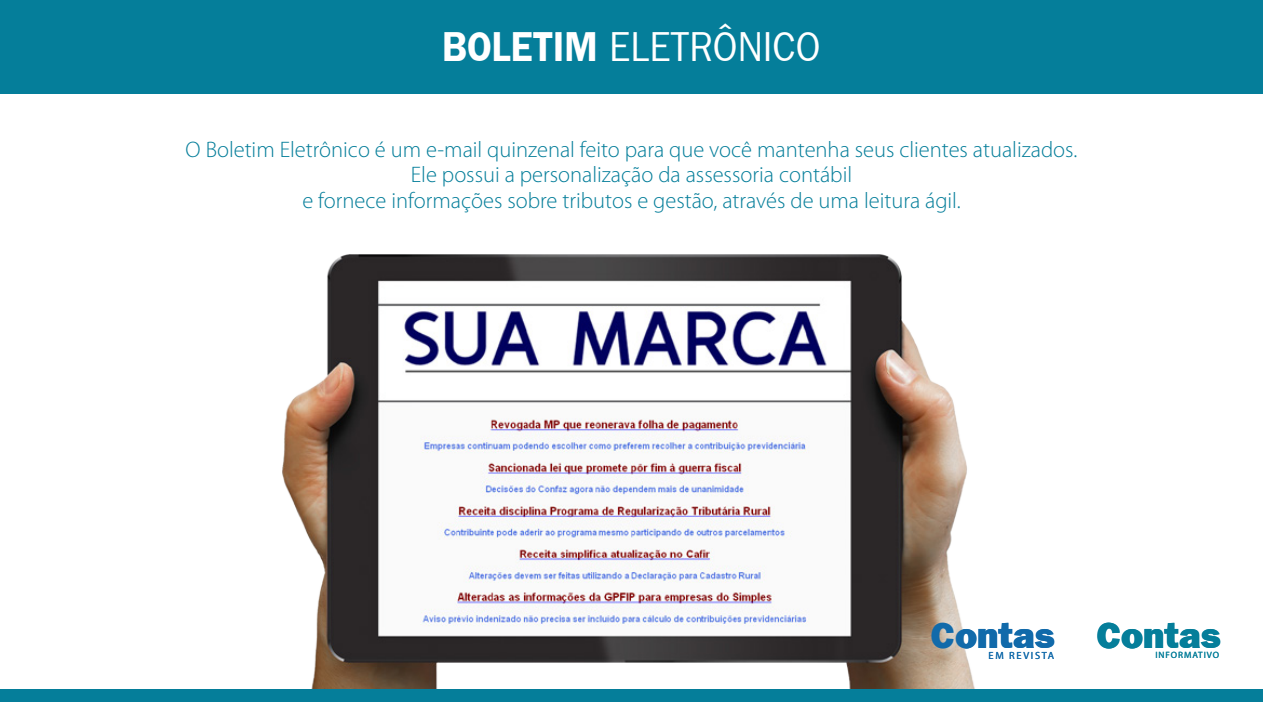
<style>
.page{position:relative;width:1263px;height:702px;background:#fff}
.page>*{position:absolute;margin:0;border:0;box-sizing:border-box;transform-origin:0 0}
.t1{font:42px "Frankfurt Gothic Plain";color:#fff;scale:.9 1}
.t2{font:36.9px "Frankfurt Gothic Heavy Plain";color:#116aaa}
.t3{font:36.9px "Frankfurt Gothic Heavy Plain";color:#057e9a}
.t4{font:300 22.5px/25.5px "Myriad Pro";color:#057e9a;text-align:center}
.t5{font:10.5px "Myriad Pro";letter-spacing:.16em;color:#116aaa}
.t6{font:9.15px "Myriad Pro";letter-spacing:.1em;color:#057e9a}
.s1{font-family:"Frankfurt Gothic";font-weight:700}
</style>
<div class="page">
<img style="left:282px;top:254px;width:693px;height:435px">
<div style="left:0;top:689px;width:1263px;height:13px;background:#057e9a"></div>
<div style="left:0;top:0;width:1263px;height:94px;background:#057e9a"></div>
<h1 class="t1" style="left:442px;top:23px;width:422px"><span class="s1">BOLETIM</span> ELETRÔNICO</h1>
<p class="t4" style="left:186px;top:137px;width:893px">O Boletim Eletrônico é um e-mail quinzenal feito para que você mantenha seus clientes atualizados.<br>Ele possui a personalização da assessoria contábil<br>e fornece informações sobre tributos e gestão, através de uma leitura ágil.</p>
<h2 class="t2" style="left:931px;top:613px;width:125px">Contas</h2>
<p class="t5" style="left:988px;top:649px;width:67px">EM REVISTA</p>
<h2 class="t3" style="left:1097px;top:613px;width:125px">Contas</h2>
<p class="t6" style="left:1155px;top:649px;width:65px">INFORMATIVO</p>
</div>
